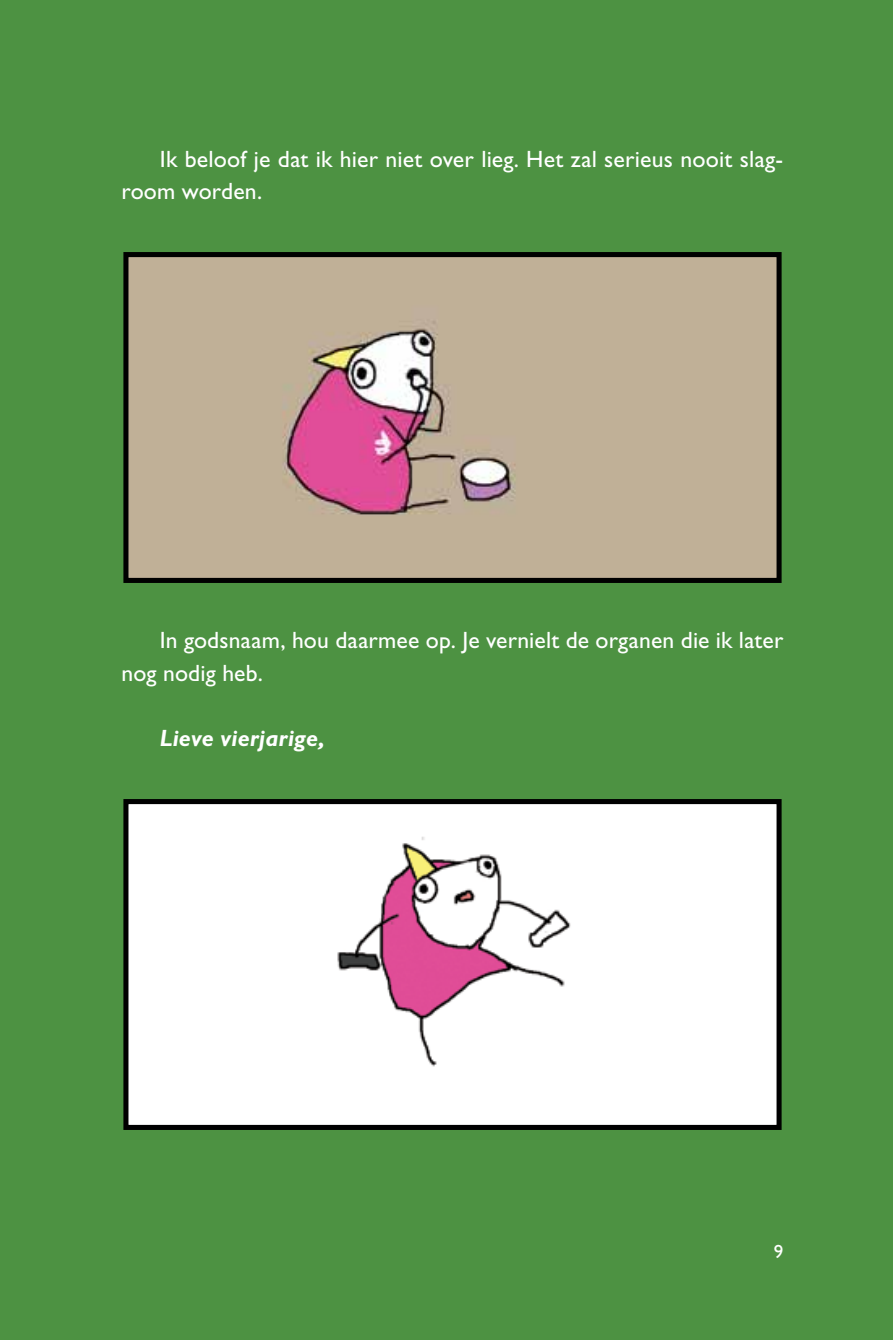
<style>
.page{position:relative;width:893px;height:1340px;background:#fff}
.page>*{position:absolute;margin:0;border:0;box-sizing:border-box;transform-origin:0 0}
.t1{font:23.62px/32.6px "Gill Sans Std";letter-spacing:.005em;color:#fff}
.t2{font:italic 700 23.62px "Gill Sans Std";letter-spacing:.01em;color:#fff}
.t3{font:19.12px "Gill Sans Std";color:#fff}
</style>
<div class="page">
<div style="left:0;top:0;width:893px;height:1339px;background:#4d9242"></div>
<img style="left:129px;top:258px;width:647px;height:319px">
<div style="left:123px;top:252px;width:659px;height:331px;border:5px solid #000"></div>
<img style="left:129px;top:805px;width:647px;height:318px">
<div style="left:123px;top:799px;width:659px;height:330px;border:5px solid #000"></div>
<p class="t1" style="left:122px;top:142px;width:663px;text-indent:38px">Ik beloof je dat ik hier niet over lieg. Het zal serieus nooit slag&shy;room worden.</p>
<p class="t1" style="left:122px;top:624px;width:663px;text-indent:38px">In godsnaam, hou daarmee op. Je vernielt de organen die ik later nog nodig heb.</p>
<p class="t2" style="left:160px;top:724px;width:167px">Lieve vierjarige,</p>
<p class="t3" style="left:774px;top:1240px;width:11px">9</p>
</div>
